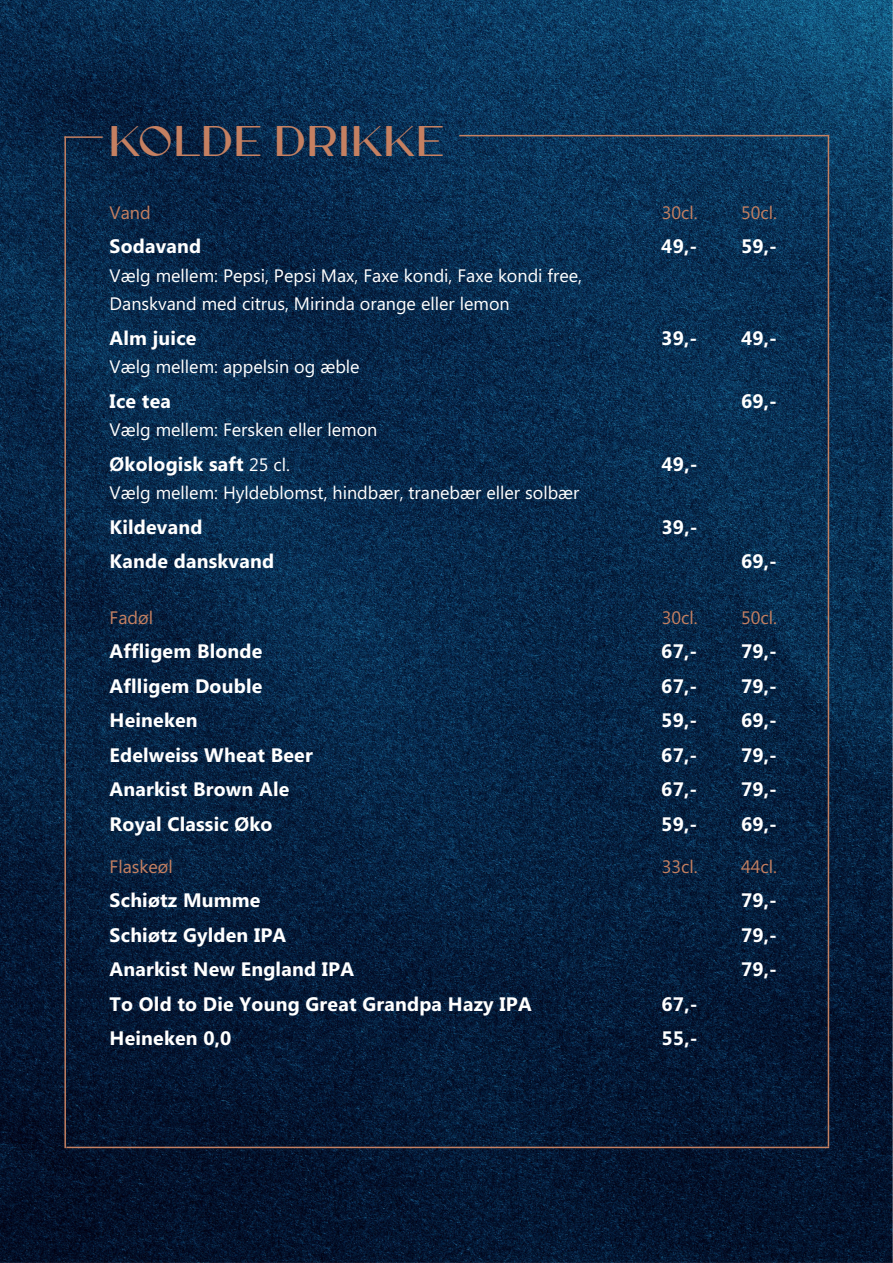
<style>
.page{position:relative;width:893px;height:1263px;background:#fff}
.page>*{position:absolute;margin:0;border:0;box-sizing:border-box;transform-origin:0 0}
.t1{font:600 48px "MOLLIES";letter-spacing:.025em;color:#c58061}
.t2{font:700 19.5px "Microsoft Phags Pa";letter-spacing:.01em;color:#fff}
.t3{font:18px "Microsoft Phags Pa";color:#fff}
.t4{font:18px "Microsoft Phags Pa";color:#c58061}
.s1{font-weight:400;font-size:18px}
</style>
<div class="page">
<img style="left:0;top:0;width:893px;height:1263px">
<hr style="left:459px;top:135px;width:370px;height:1px;background:#c58061">
<hr style="left:66px;top:1147px;width:763px;height:1px;background:#c58061">
<hr style="left:64px;top:136px;width:2px;height:1012px;background:#c58061">
<hr style="left:828px;top:135px;width:1px;height:1012px;background:#c58061">
<hr style="left:64px;top:136px;width:39px;height:2px;background:#c58061">
<p class="t1" style="left:109px;top:117px;width:336px">KOLDE DRIKKE</p>
<p class="t4" style="left:110px;top:200px;width:43px">Vand</p>
<p class="t4" style="left:662px;top:200px;width:37px">30cl.</p>
<p class="t4" style="left:741px;top:200px;width:37px">50cl.</p>
<p class="t2" style="left:110px;top:232px;width:93px">Sodavand</p>
<p class="t2" style="left:661px;top:232px;width:38px">49,-</p>
<p class="t2" style="left:741px;top:232px;width:38px">59,-</p>
<p class="t3" style="left:110px;top:263px;width:474px">Vælg mellem: Pepsi, Pepsi Max, Faxe kondi, Faxe kondi free,</p>
<p class="t3" style="left:110px;top:291px;width:402px">Danskvand med citrus, Mirinda orange eller lemon</p>
<p class="t2" style="left:110px;top:324px;width:88px">Alm juice</p>
<p class="t2" style="left:661px;top:324px;width:38px">39,-</p>
<p class="t2" style="left:741px;top:324px;width:38px">49,-</p>
<p class="t3" style="left:110px;top:354px;width:252px">Vælg mellem: appelsin og æble</p>
<p class="t2" style="left:110px;top:387px;width:63px">Ice tea</p>
<p class="t2" style="left:741px;top:387px;width:38px">69,-</p>
<p class="t3" style="left:110px;top:417px;width:269px">Vælg mellem: Fersken eller lemon</p>
<p class="t2" style="left:110px;top:450px;width:182px">Økologisk saft <span class="s1">25 cl.</span></p>
<p class="t2" style="left:661px;top:450px;width:38px">49,-</p>
<p class="t3" style="left:110px;top:480px;width:471px">Vælg mellem: Hyldeblomst, hindbær, tranebær eller solbær</p>
<p class="t2" style="left:110px;top:513px;width:94px">Kildevand</p>
<p class="t2" style="left:661px;top:513px;width:38px">39,-</p>
<p class="t2" style="left:110px;top:547px;width:166px">Kande danskvand</p>
<p class="t2" style="left:741px;top:547px;width:38px">69,-</p>
<p class="t4" style="left:110px;top:605px;width:45px">Fadøl</p>
<p class="t4" style="left:662px;top:605px;width:37px">30cl.</p>
<p class="t4" style="left:741px;top:605px;width:37px">50cl.</p>
<p class="t2" style="left:110px;top:637px;width:154px">Affligem Blonde</p>
<p class="t2" style="left:661px;top:637px;width:38px">67,-</p>
<p class="t2" style="left:741px;top:637px;width:38px">79,-</p>
<p class="t2" style="left:110px;top:672px;width:154px">Aflligem Double</p>
<p class="t2" style="left:661px;top:672px;width:38px">67,-</p>
<p class="t2" style="left:741px;top:672px;width:38px">79,-</p>
<p class="t2" style="left:110px;top:706px;width:89px">Heineken</p>
<p class="t2" style="left:661px;top:706px;width:38px">59,-</p>
<p class="t2" style="left:741px;top:706px;width:38px">69,-</p>
<p class="t2" style="left:110px;top:741px;width:205px">Edelweiss Wheat Beer</p>
<p class="t2" style="left:661px;top:741px;width:38px">67,-</p>
<p class="t2" style="left:741px;top:741px;width:38px">79,-</p>
<p class="t2" style="left:110px;top:775px;width:181px">Anarkist Brown Ale</p>
<p class="t2" style="left:661px;top:775px;width:38px">67,-</p>
<p class="t2" style="left:741px;top:775px;width:38px">79,-</p>
<p class="t2" style="left:110px;top:810px;width:164px">Royal Classic Øko</p>
<p class="t2" style="left:661px;top:810px;width:38px">59,-</p>
<p class="t2" style="left:741px;top:810px;width:38px">69,-</p>
<p class="t4" style="left:110px;top:854px;width:65px">Flaskeøl</p>
<p class="t4" style="left:662px;top:854px;width:37px">33cl.</p>
<p class="t4" style="left:741px;top:854px;width:37px">44cl.</p>
<p class="t2" style="left:110px;top:886px;width:152px">Schiøtz Mumme</p>
<p class="t2" style="left:741px;top:886px;width:38px">79,-</p>
<p class="t2" style="left:110px;top:921px;width:178px">Schiøtz Gylden IPA</p>
<p class="t2" style="left:741px;top:921px;width:38px">79,-</p>
<p class="t2" style="left:110px;top:955px;width:246px">Anarkist New England IPA</p>
<p class="t2" style="left:741px;top:955px;width:38px">79,-</p>
<p class="t2" style="left:110px;top:990px;width:424px">To Old to Die Young Great Grandpa Hazy IPA</p>
<p class="t2" style="left:661px;top:990px;width:38px">67,-</p>
<p class="t2" style="left:110px;top:1024px;width:123px">Heineken 0,0</p>
<p class="t2" style="left:661px;top:1024px;width:38px">55,-</p>
</div>
